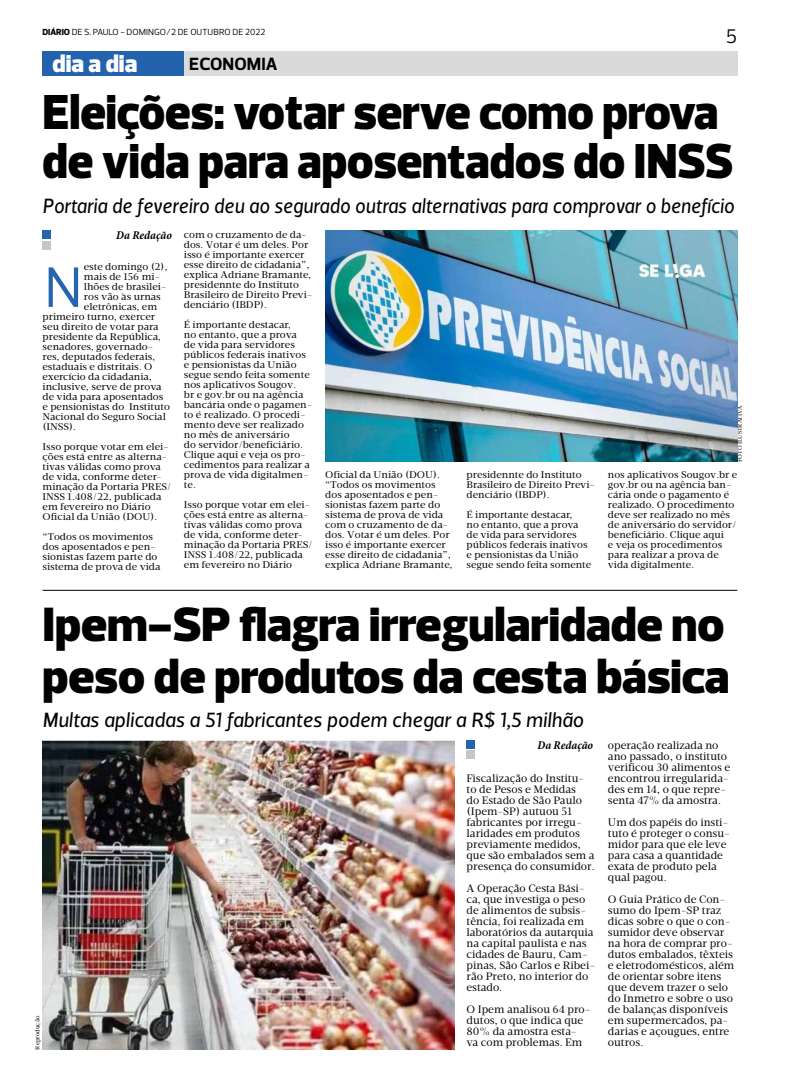
<style>
.page{position:relative;width:794px;height:1078px;background:#fff}
.page>*{position:absolute;margin:0;border:0;box-sizing:border-box;transform-origin:0 0}
.t1{font:58px "Prelo";color:#2565ae}
.t2{font:900 50px/48px "Prelo";color:#000;scale:.96 1}
.t3{font:900 49px/52px "Prelo";color:#000}
.t4{font:900 25px "Prelo";color:#fff}
.t5{font:italic 21px "Velino Sans";color:#000;scale:.93 1}
.t6{font:italic 21px "Velino Sans";color:#000}
.t7{font:20px "Prelo";color:#000}
.t8{font:700 18px "Prelo";color:#000}
.t9{font:italic 700 condensed 12px "Minion Pro";letter-spacing:-.005em;color:#000}
.t10{font:11px/11px "Velino Text";color:#000}
.t11{font:10px/10px "Velino Text";color:#000;scale:1.04 1}
.t12{font:10px/10px "Velino Text";color:#000}
.t13{font:9px "Prelo";color:#000}
.t14{font:6px "Velino Text";color:#000}
.s1{font-weight:800}
</style>
<div class="page">
<div style="left:43px;top:51px;width:141px;height:24px;background:#2363ad"></div>
<div style="left:184px;top:51px;width:553px;height:24px;background:#dadada"></div>
<div style="left:43px;top:241px;width:8px;height:8px;background:#c6c6c6"></div>
<div style="left:43px;top:231px;width:8px;height:8px;background:#2464ae"></div>
<div style="left:466px;top:750px;width:9px;height:8px;background:#c6c6c6"></div>
<div style="left:466px;top:740px;width:9px;height:8px;background:#2464ae"></div>
<hr style="left:43px;top:590px;width:694px;height:1px;background:#000">
<img style="left:325px;top:231px;width:412px;height:230px">
<img style="left:43px;top:740px;width:411px;height:309px">
<p class="t13" style="left:43px;top:27px;width:224px"><span class="s1">DIÁRIO</span> DE S. PAULO - DOMINGO/2 DE OUTUBRO DE 2022</p>
<h3 class="t7" style="left:726px;top:24px;width:13px">5</h3>
<h3 class="t4" style="left:52px;top:49px;width:86px">dia a dia</h3>
<h3 class="t8" style="left:189px;top:53px;width:90px">ECONOMIA</h3>
<h2 class="t2" style="left:43px;top:89px;width:721px">Eleições: votar serve como prova de vida para aposentados do INSS</h2>
<h3 class="t5" style="left:43px;top:193px;width:745px">Portaria de fevereiro deu ao segurado outras alternativas para comprovar o benefício</h3>
<p class="t9" style="left:116px;top:227px;width:57px">Da Redação</p>
<p class="t11" style="left:84px;top:262px;width:82px">este domingo (2),</p>
<p class="t11" style="left:84px;top:272px;width:75px">mais de 156 mi-</p>
<p class="t11" style="left:84px;top:282px;width:81px">lhões de brasilei-</p>
<p class="t11" style="left:84px;top:292px;width:76px">ros vão às urnas</p>
<p class="t11" style="left:84px;top:302px;width:72px">eletrônicas, em</p>
<p class="t11" style="left:43px;top:312px;width:110px">primeiro turno, exercer</p>
<p class="t11" style="left:43px;top:322px;width:113px">seu direito de votar para</p>
<p class="t11" style="left:43px;top:332px;width:115px">presidente da República,</p>
<p class="t11" style="left:43px;top:342px;width:108px">senadores, governado-</p>
<p class="t11" style="left:43px;top:352px;width:110px">res, deputados federais,</p>
<p class="t11" style="left:43px;top:362px;width:107px">estaduais e distritais. O</p>
<p class="t11" style="left:43px;top:372px;width:107px">exercício da cidadania,</p>
<p class="t11" style="left:43px;top:382px;width:116px">inclusive, serve de prova</p>
<p class="t11" style="left:43px;top:392px;width:118px">de vida para aposentados</p>
<p class="t11" style="left:43px;top:402px;width:124px">e pensionistas do Instituto</p>
<p class="t11" style="left:43px;top:412px;width:120px">Nacional do Seguro Social</p>
<p class="t11" style="left:43px;top:422px;width:34px">(INSS).</p>
<p class="t11" style="left:43px;top:442px;width:125px">Isso porque votar em elei&shy;ções está entre as alterna&shy;tivas válidas como prova de vida, conforme deter&shy;minação da Portaria PRES/<br>INSS 1.408/22, publicada em fevereiro no Diário<br>Oficial da União (DOU).</p>
<p class="t11" style="left:43px;top:532px;width:115px">“Todos os movimentos dos aposentados e pen&shy;sionistas fazem parte do sistema de prova de vida</p>
<h1 class="t1" style="left:45px;top:252px;width:39px">N</h1>
<p class="t11" style="left:184px;top:230px;width:125px">com o cruzamento de da&shy;dos. Votar é um deles. Por isso é importante exercer esse direito de cidadania”, explica Adriane Bramante, presidennte do Instituto<br>Brasileiro de Direito Previ&shy;denciário (IBDP).</p>
<p class="t11" style="left:184px;top:320px;width:125px">É importante destacar,<br>no entanto, que a prova<br>de vida para servidores públicos federais inativos e pensionistas da União segue sendo feita somente nos aplicativos Sougov.<br>br e gov.br ou na agência bancária onde o pagamen&shy;to é realizado. O procedi&shy;mento deve ser realizado no mês de aniversário<br>do servidor/beneficiário.<br>Clique aqui e veja os pro&shy;cedimentos para realizar a prova de vida digitalmen&shy;te.</p>
<p class="t11" style="left:184px;top:500px;width:125px">Isso porque votar em elei&shy;ções está entre as alterna&shy;tivas válidas como prova de vida, conforme deter&shy;minação da Portaria PRES/<br>INSS 1.408/22, publicada em fevereiro no Diário</p>
<p class="t11" style="left:325px;top:470px;width:124px">Oficial da União (DOU). “Todos os movimentos dos aposentados e pen&shy;sionistas fazem parte do sistema de prova de vida com o cruzamento de da&shy;dos. Votar é um deles. Por isso é importante exercer esse direito de cidadania”, explica Adriane Bramante,</p>
<p class="t11" style="left:466px;top:470px;width:125px">presidennte do Instituto<br>Brasileiro de Direito Previ&shy;denciário (IBDP).</p>
<p class="t12" style="left:466px;top:510px;width:126px">É importante destacar,<br>no entanto, que a prova de vida para servidores públicos federais inativos e pensionistas da União segue sendo feita somente</p>
<p class="t14" style="left:736px;top:462px;width:57px;rotate:-90deg">FOTO ILUSTRATIVA</p>
<p class="t12" style="left:608px;top:470px;width:131px">nos aplicativos Sougov.br e gov.br ou na agência ban&shy;cária onde o pagamento é realizado. O procedimento deve ser realizado no mês de aniversário do servidor/ beneficiário. Clique aqui<br>e veja os procedimentos para realizar a prova de vida digitalmente.</p>
<h3 class="t3" style="left:43px;top:598px;width:688px">Ipem-SP flagra irregularidade no peso de produtos da cesta básica</h3>
<h3 class="t6" style="left:43px;top:707px;width:542px">Multas aplicadas a 51 fabricantes podem chegar a R$ 1,5 milhão</h3>
<p class="t9" style="left:537px;top:736px;width:57px">Da Redação</p>
<p class="t10" style="left:466px;top:772px;width:130px">Fiscalização do Institu&shy;to de Pesos e Medidas<br>do Estado de São Paulo (Ipem-SP) autuou 51 fabricantes por irregu&shy;laridades em produtos previamente medidos, que são embalados sem a presença do consumidor.</p>
<p class="t10" style="left:466px;top:882px;width:130px">A Operação Cesta Bási&shy;ca, que investiga o peso de alimentos de subsis&shy;tência, foi realizada em laboratórios da autarquia na capital paulista e nas cidades de Bauru, Cam&shy;pinas, São Carlos e Ribei&shy;rão Preto, no interior do estado.</p>
<p class="t10" style="left:466px;top:1003px;width:126px">O Ipem analisou 64 pro&shy;dutos, o que indica que<br>80% da amostra esta&shy;va com problemas. Em</p>
<p class="t14" style="left:34px;top:1049px;width:35px;rotate:-90deg">Reprodução</p>
<p class="t10" style="left:608px;top:739px;width:124px">operação realizada no ano passado, o instituto verificou 30 alimentos e encontrou irregularida&shy;des em 14, o que repre&shy;senta 47% da amostra.</p>
<p class="t10" style="left:608px;top:816px;width:124px">Um dos papéis do insti&shy;tuto é proteger o consu&shy;midor para que ele leve para casa a quantidade exata de produto pela qual pagou.</p>
<p class="t10" style="left:608px;top:893px;width:128px">O Guia Prático de Con&shy;sumo do Ipem-SP traz dicas sobre o que o con&shy;sumidor deve observar na hora de comprar pro&shy;dutos embalados, têxteis e eletrodomésticos, além de orientar sobre itens que devem trazer o selo do Inmetro e sobre o uso de balanças disponíveis em supermercados, pa&shy;darias e açougues, entre outros.</p>
</div>
